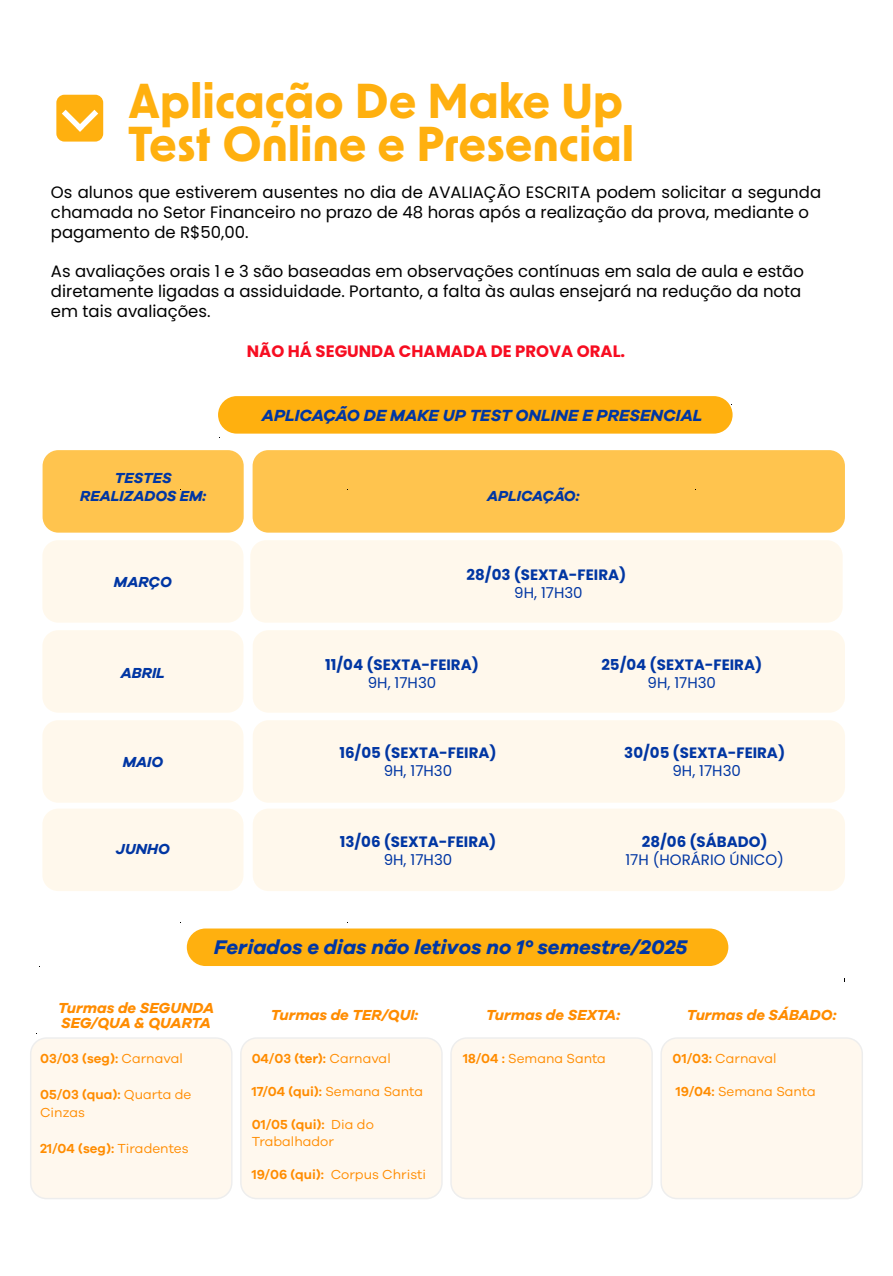
<style>
.page{position:relative;width:893px;height:1276px;background:#fff}
.page>*{position:absolute;margin:0;border:0;box-sizing:border-box;transform-origin:0 0}
.t1{font:700 46.5px/43.5px "New Order";color:#ffb00f}
.t2{font:italic 700 20.4px "Galano Grotesque";color:#0036a3}
.t3{font:italic 700 16.65px "Galano Grotesque";color:#0036a3}
.t4{font:16.5px/19.8px "Poppins";color:#000}
.t5{font:700 16.5px "Poppins";color:#f70d21}
.t6{font:700 15px "Poppins";color:#0036a3}
.t7{font:italic 700 15px/15px "Galano Grotesque";color:#ff8c00}
.t8{font:15px "Poppins";color:#0036a3}
.t9{font:italic 700 15px/18px "Galano Grotesque";color:#0036a3;text-align:center}
.t10{font:13.5px/18px "Galano Grotesque";color:#ff8c00}
.t11{font:600 13.5px "Galano Grotesque";color:#ff8c00}
.s1{font-weight:400}
.s2{font-weight:600}
</style>
<div class="page">
<div style="left:56px;top:95px;width:47px;height:47px;background:#ffb00f;border-radius:8px"></div>
<svg style="left:62px;top:110px;width:36px;height:22px"></svg>
<div style="left:43px;top:450px;width:201px;height:82px;background:#ffc44e;border-radius:16px"></div>
<div style="left:42px;top:540px;width:201px;height:82px;background:#fff8ec;border-radius:16px"></div>
<div style="left:42px;top:630px;width:201px;height:82px;background:#fff8ec;border-radius:16px"></div>
<div style="left:42px;top:720px;width:201px;height:82px;background:#fff8ec;border-radius:16px"></div>
<div style="left:253px;top:450px;width:592px;height:82px;background:#ffc44e;border-radius:16px"></div>
<div style="left:250px;top:540px;width:593px;height:82px;background:#fff8ec;border-radius:16px"></div>
<div style="left:253px;top:630px;width:592px;height:82px;background:#fff8ec;border-radius:16px"></div>
<div style="left:253px;top:720px;width:592px;height:82px;background:#fff8ec;border-radius:16px"></div>
<div style="left:42px;top:808px;width:201px;height:83px;background:#fff8ec;border-radius:16px"></div>
<div style="left:253px;top:808px;width:592px;height:83px;background:#fff8ec;border-radius:16px"></div>
<div style="left:218px;top:396px;width:515px;height:37px;background:#ffb00f;border-radius:19px"></div>
<div style="left:31px;top:1038px;width:201px;height:160px;background:#fff8ee;border-radius:16px"></div>
<div style="left:30px;top:1037px;width:203px;height:162px;border:2px solid #1d1d1b;border-radius:16px"></div>
<div style="left:241px;top:1038px;width:201px;height:160px;background:#fff8ee;border-radius:16px"></div>
<div style="left:240px;top:1037px;width:203px;height:162px;border:2px solid #1d1d1b;border-radius:16px"></div>
<div style="left:451px;top:1038px;width:201px;height:160px;background:#fff8ee;border-radius:16px"></div>
<div style="left:450px;top:1037px;width:203px;height:162px;border:2px solid #1d1d1b;border-radius:16px"></div>
<div style="left:661px;top:1038px;width:201px;height:160px;background:#fff8ee;border-radius:16px"></div>
<div style="left:660px;top:1037px;width:203px;height:162px;border:2px solid #1d1d1b;border-radius:16px"></div>
<div style="left:187px;top:928px;width:541px;height:38px;background:#ffb00f;border-radius:19px"></div>
<h1 class="t1" style="left:128px;top:77px;width:507px">Aplicação De Make Up<br>Test Online e Presencial</h1>
<p class="t4" style="left:51px;top:182px;width:772px">Os alunos que estiverem ausentes no dia de AVALIAÇÃO ESCRITA podem solicitar a segunda chamada no Setor Financeiro no prazo de 48 horas após a realização da prova, mediante o pagamento de R$50,00.</p>
<p class="t4" style="left:51px;top:262px;width:754px">As avaliações orais 1 e 3 são baseadas em observações contínuas em sala de aula e estão diretamente ligadas a assiduidade. Portanto, a falta às aulas ensejará na redução da nota em tais avaliações.</p>
<p class="t5" style="left:247px;top:341px;width:380px">NÃO HÁ SEGUNDA CHAMADA DE PROVA ORAL.</p>
<p class="t9" style="left:80px;top:469px;width:128px">TESTES<br>REALIZADOS EM:</p>
<p class="t9" style="left:114px;top:573px;width:59px">MARÇO</p>
<p class="t9" style="left:121px;top:663px;width:46px">ABRIL</p>
<p class="t9" style="left:123px;top:752px;width:42px">MAIO</p>
<p class="t9" style="left:116px;top:839px;width:55px">JUNHO</p>
<p class="t3" style="left:262px;top:405px;width:442px">APLICAÇÃO DE MAKE UP TEST ONLINE E PRESENCIAL</p>
<p class="t9" style="left:487px;top:487px;width:94px">APLICAÇÃO:</p>
<p class="t6" style="left:467px;top:566px;width:161px">28/03 (SEXTA-FEIRA)</p>
<p class="t8" style="left:514px;top:584px;width:70px">9H, 17H30</p>
<p class="t6" style="left:325px;top:656px;width:155px">11/04 (SEXTA-FEIRA)</p>
<p class="t8" style="left:368px;top:674px;width:70px">9H, 17H30</p>
<p class="t6" style="left:601px;top:656px;width:162px">25/04 (SEXTA-FEIRA)</p>
<p class="t8" style="left:648px;top:674px;width:70px">9H, 17H30</p>
<p class="t6" style="left:339px;top:744px;width:159px">16/05 (SEXTA-FEIRA)</p>
<p class="t8" style="left:384px;top:762px;width:70px">9H, 17H30</p>
<p class="t6" style="left:624px;top:744px;width:162px">30/05 (SEXTA-FEIRA)</p>
<p class="t8" style="left:672px;top:762px;width:70px">9H, 17H30</p>
<p class="t6" style="left:340px;top:832px;width:158px">13/06 (SEXTA-FEIRA)</p>
<p class="t8" style="left:384px;top:850px;width:70px">9H, 17H30</p>
<p class="t6" style="left:642px;top:832px;width:127px">28/06 (SÁBADO)</p>
<p class="t8" style="left:625px;top:850px;width:160px">17H (HORÁRIO ÚNICO)</p>
<p class="t2" style="left:214px;top:934px;width:475px">Feriados e dias não letivos no 1º semestre/2025</p>
<p class="t7" style="left:58px;top:1000px;width:157px">Turmas de SEGUNDA<br>SEG/QUA &amp; QUARTA</p>
<p class="t7" style="left:271px;top:1007px;width:149px">Turmas de TER/QUI:</p>
<p class="t7" style="left:486px;top:1007px;width:136px">Turmas de SEXTA:</p>
<p class="t7" style="left:687px;top:1007px;width:151px">Turmas de SÁBADO:</p>
<p class="t11" style="left:40px;top:1050px;width:144px">03/03 (seg): <span class="s1">Carnaval</span></p>
<p class="t10" style="left:40px;top:1085px;width:153px"><span class="s2">05/03 (qua):</span> Quarta de<br>Cinzas</p>
<p class="t11" style="left:40px;top:1140px;width:150px">21/04 (seg): <span class="s1">Tiradentes</span></p>
<p class="t11" style="left:252px;top:1050px;width:141px">04/03 (ter): <span class="s1">Carnaval</span></p>
<p class="t11" style="left:252px;top:1083px;width:173px">17/04 (qui): <span class="s1">Semana Santa</span></p>
<p class="t10" style="left:252px;top:1116px;width:124px;line-height:16.5px"><span class="s2">01/05 (qui):</span> Dia do<br>Trabalhador</p>
<p class="t10" style="left:252px;top:1164px;width:176px"><span class="s2">19/06 (qui):</span> Corpus Christi</p>
<p class="t10" style="left:463px;top:1049px;width:144px"><span class="s2">18/04 :</span> Semana Santa</p>
<p class="t10" style="left:673px;top:1049px;width:105px"><span class="s2">01/03:</span> Carnaval</p>
<p class="t10" style="left:676px;top:1082px;width:141px"><span class="s2">19/04:</span> Semana Santa</p>
</div>
